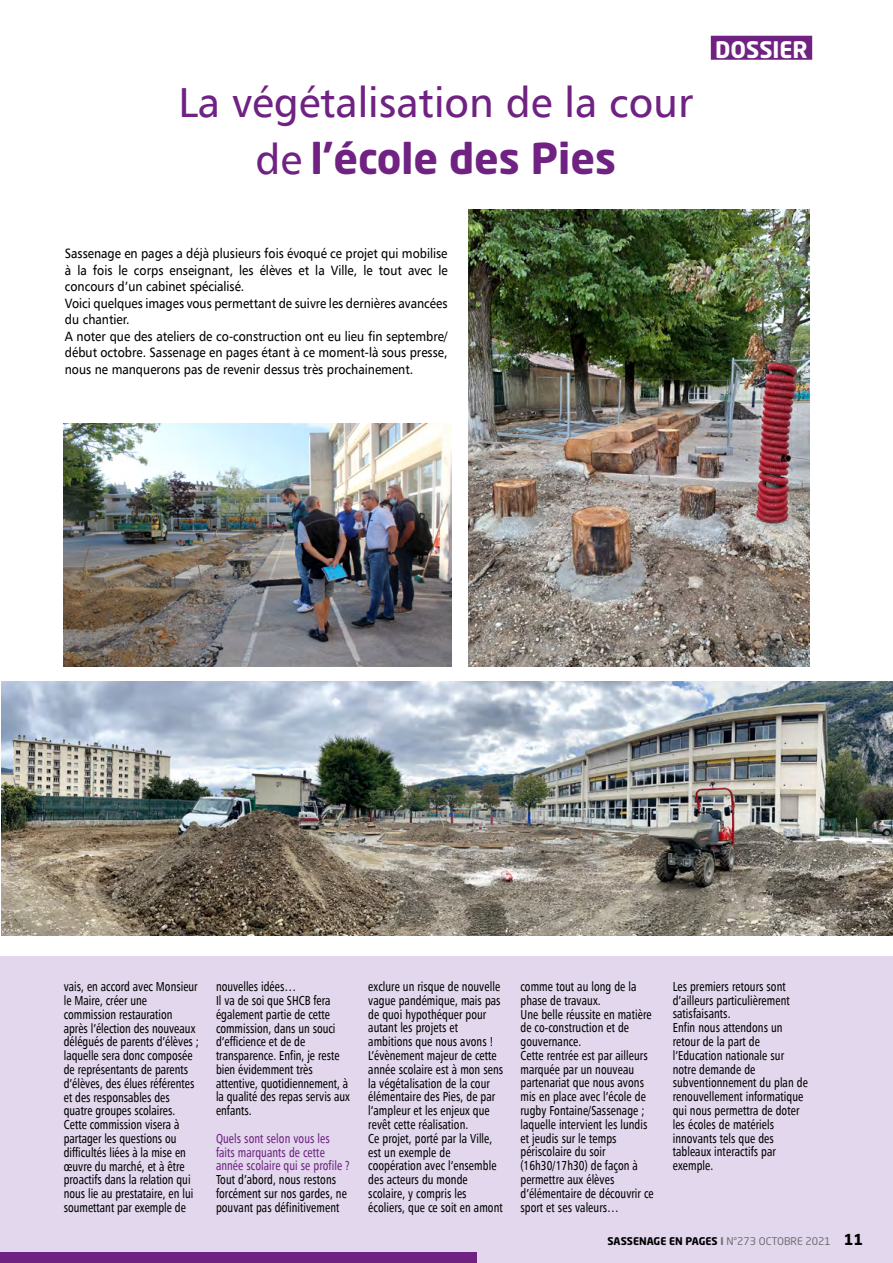
<style>
.page{position:relative;width:893px;height:1263px;background:#fff}
.page>*{position:absolute;margin:0;border:0;box-sizing:border-box;transform-origin:0 0}
.t1{font:42px "Humanist 777 BT";color:#702283}
.t2{font:700 42px "Neo Sans Std";color:#702283}
.t3{font:700 22.5px "Neo Sans Std";color:#fff}
.t4{font:13.5px/16.5px "Humanist 777 BT";color:#000;scale:.9 1}
.t5{font:13.05px/13.8px "Humanist 777 BT Cn Rm";letter-spacing:.005em;color:#000;scale:.9 1}
.t6{font:13.05px/13.8px "Humanist 777 BT Cn Rm";letter-spacing:.005em;color:#702283;scale:.9 1}
.t7{font:700 10.5px "Neo Sans Std";color:#000}
.s1{font-family:"Humanist 777 BT";font-weight:400}
.s2{color:#706f75}
.s3{font-weight:400;color:#706f75}
.s4{font-size:15px}
</style>
<div class="page">
<div style="left:0;top:956px;width:893px;height:307px;background:#e2d7ec"></div>
<div style="left:0;top:1252px;width:476px;height:11px;background:#702283"></div>
<img style="left:64px;top:423px;width:387px;height:243px">
<img style="left:1px;top:682px;width:892px;height:253px">
<img style="left:469px;top:210px;width:340px;height:456px">
<div style="left:711px;top:36px;width:101px;height:24px;background:#702283"></div>
<h1 class="t1" style="left:178px;top:76px;width:516px">La végétalisation de la cour</h1>
<h1 class="t2" style="left:255px;top:131px;width:363px"><span class="s1">de</span> l’école des Pies</h1>
<h2 class="t3" style="left:715px;top:35px;width:94px">DOSSIER</h2>
<p class="t4" style="left:65px;top:245px;width:427px">Sassenage en pages a déjà plusieurs fois évoqué ce projet qui mobilise à la fois le corps enseignant, les élèves et la Ville, le tout avec le concours d’un cabinet spécialisé.<br>Voici quelques images vous permettant de suivre les dernières avancées du chantier.<br>A noter que des ateliers de co-construction ont eu lieu fin septembre/ début octobre. Sassenage en pages étant à ce moment-là sous presse, nous ne manquerons pas de revenir dessus très prochainement.</p>
<p class="t5" style="left:64px;top:979px;width:152px">vais, en accord avec Monsieur le Maire, créer une commission restauration après l’élection des nouveaux délégués de parents d’élèves ; laquelle sera donc composée de représentants de parents d’élèves, des élues référentes et des responsables des quatre groupes scolaires.<br>Cette commission visera à partager les questions ou difficultés liées à la mise en œuvre du marché, et à être proactifs dans la relation qui nous lie au prestataire, en lui soumettant par exemple de</p>
<p class="t5" style="left:216px;top:979px;width:150px">nouvelles idées…<br>Il va de soi que SHCB fera également partie de cette commission, dans un souci d’efficience et de de transparence. Enfin, je reste bien évidemment très attentive, quotidiennement, à la qualité des repas servis aux enfants.</p>
<p class="t6" style="left:216px;top:1131px;width:150px">Quels sont selon vous les faits marquants de cette année scolaire qui se profile ?</p>
<p class="t5" style="left:216px;top:1172px;width:147px">Tout d’abord, nous restons forcément sur nos gardes, ne pouvant pas définitivement</p>
<p class="t5" style="left:368px;top:979px;width:152px">exclure un risque de nouvelle vague pandémique, mais pas de quoi hypothéquer pour autant les projets et ambitions que nous avons !<br>L’évènement majeur de cette année scolaire est à mon sens la végétalisation de la cour élémentaire des Pies, de par l’ampleur et les enjeux que revêt cette réalisation.<br>Ce projet, porté par la Ville, est un exemple de coopération avec l’ensemble des acteurs du monde scolaire, y compris les écoliers, que ce soit en amont</p>
<p class="t5" style="left:520px;top:979px;width:150px">comme tout au long de la phase de travaux.<br>Une belle réussite en matière de co-construction et de gouvernance.<br>Cette rentrée est par ailleurs marquée par un nouveau partenariat que nous avons mis en place avec l’école de rugby Fontaine/Sassenage ; laquelle intervient les lundis et jeudis sur le temps périscolaire du soir (16h30/17h30) de façon à permettre aux élèves d’élémentaire de découvrir ce sport et ses valeurs…</p>
<p class="t5" style="left:673px;top:979px;width:152px">Les premiers retours sont d’ailleurs particulièrement satisfaisants.<br>Enfin nous attendons un retour de la part de l’Education nationale sur notre demande de subventionnement du plan de renouvellement informatique qui nous permettra de doter les écoles de matériels innovants tels que des tableaux interactifs par exemple.</p>
<p class="t7" style="left:608px;top:1234px;width:257px">SASSENAGE EN PAGES <span class="s2">I</span> <span class="s3">N°273 OCTOBRE 2021</span> <span class="s4">11</span></p>
</div>
